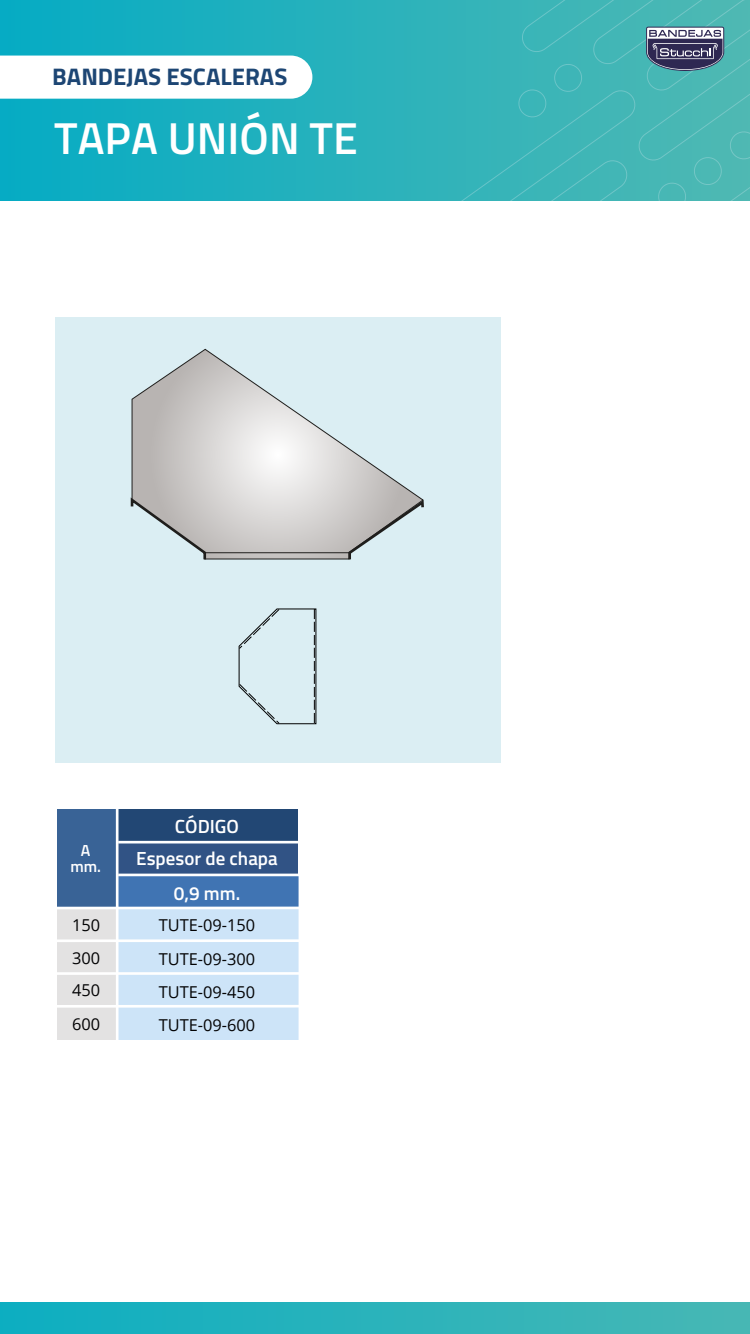
<style>
.page{position:relative;width:750px;height:1334px;background:#fff}
.page>*{position:absolute;margin:0;border:0;box-sizing:border-box;transform-origin:0 0}
.t1{font:600 44.8px "Titillium Web";color:#fff}
.t2{font:700 24px "Titillium Web";color:#1d4674}
.t3{font:600 19px/32.1px "Titillium Web";color:#fff;text-align:center}
.t4{font:16.4px/33px "Open Sans";color:#030304;text-align:justify}
.t5{font:600 16px/16px "Titillium Web";color:#fff;text-align:center}
</style>
<div class="page">
<svg style="left:0;top:0;width:426px;height:200px;background:#1bafbe"></svg>
<svg style="left:426px;top:0;width:324px;height:200px;background:#42b2b4"></svg>
<div style="left:55px;top:317px;width:445px;height:445px;background:#dbeef3"></div>
<div style="left:0;top:1302px;width:750px;height:32px;background:linear-gradient(to right,#0caec1,#47b7b4)"></div>
<svg style="left:239px;top:608px;width:77px;height:116px"></svg>
<svg style="left:131px;top:348px;width:290px;height:212px"></svg>
<hr style="left:205px;top:552px;width:145px;height:1px;background:#1f1e1c">
<svg style="left:130px;top:495px;width:77px;height:65px"></svg>
<svg style="left:347px;top:498px;width:77px;height:62px"></svg>
<svg style="left:0;top:56px;width:312px;height:43px"></svg>
<div style="left:117px;top:842px;width:181px;height:33px;background:#315385"></div>
<div style="left:57px;top:809px;width:60px;height:99px;background:#396396"></div>
<div style="left:117px;top:809px;width:181px;height:33px;background:#224774"></div>
<div style="left:57px;top:908px;width:60px;height:33px;background:#e3e2e2"></div>
<div style="left:117px;top:875px;width:183px;height:33px;background:#4074b3"></div>
<div style="left:117px;top:908px;width:183px;height:33px;background:#cde4f8"></div>
<div style="left:57px;top:941px;width:60px;height:33px;background:#e3e2e2"></div>
<div style="left:57px;top:974px;width:60px;height:33px;background:#e3e2e2"></div>
<div style="left:117px;top:941px;width:183px;height:33px;background:#cde4f8"></div>
<div style="left:117px;top:974px;width:183px;height:33px;background:#cde4f8"></div>
<div style="left:57px;top:1007px;width:60px;height:32px;background:#e3e2e2"></div>
<div style="left:117px;top:1007px;width:183px;height:32px;background:#cde4f8"></div>
<hr style="left:48px;top:907px;width:365px;height:2px;background:#fff">
<hr style="left:118px;top:874px;width:289px;height:2px;background:#fff">
<hr style="left:118px;top:841px;width:291px;height:3px;background:#fff">
<hr style="left:52px;top:939px;width:355px;height:3px;background:#fff">
<hr style="left:53px;top:972px;width:356px;height:3px;background:#fff">
<hr style="left:53px;top:1005px;width:356px;height:3px;background:#fff">
<hr style="left:299px;top:800px;width:3px;height:243px;background:#fff">
<hr style="left:116px;top:805px;width:3px;height:235px;background:#fff">
<h2 class="t2" style="left:52px;top:59px;width:237px">BANDEJAS ESCALERAS</h2>
<h1 class="t1" style="left:54px;top:105px;width:305px">TAPA UNIÓN TE</h1>
<p class="t5" style="left:70px;top:842px;width:32px">A mm.</p>
<p class="t3" style="left:136px;top:809px;width:143px">CÓDIGO<br>Espesor de chapa</p>
<p class="t3" style="left:174px;top:876px;width:68px">0,9 mm.</p>
<p class="t4" style="left:72px;top:908px;width:30px">150<br>300<br>450<br>600</p>
<p class="t4" style="left:159px;top:909px;width:98px">TUTE-09-150</p>
<p class="t4" style="left:159px;top:942px;width:98px">TUTE-09-300<br>TUTE-09-450<br>TUTE-09-600</p>
</div>
